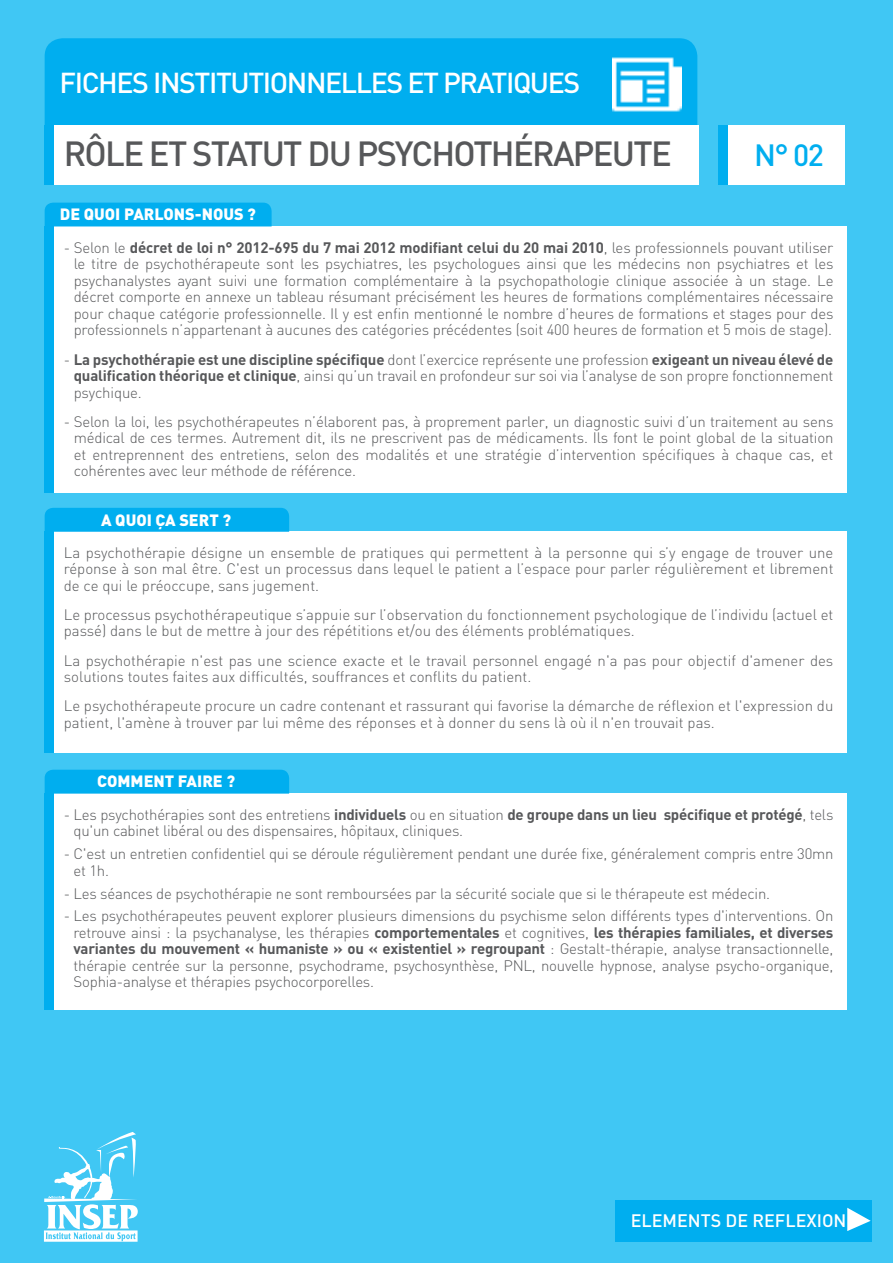
<style>
.page{position:relative;width:893px;height:1263px;background:#40c7f4}
.page>*{position:absolute;margin:0;border:0;box-sizing:border-box;transform-origin:0 0}
.t1{font:500 34.5px "DIN";letter-spacing:-.05em;color:#57585a}
.t2{font:500 30.3px "DIN";color:#00aeef}
.t3{font:500 28.5px "DIN";letter-spacing:-.05em;color:#fff}
.t4{font:500 17.85px "DIN";color:#fff}
.t5{font:900 16.2px "DIN";color:#fff}
.t6{font:300 15px/16.5px "DIN";letter-spacing:-.01em;color:#57585a;text-align:justify}
.s1{font-weight:700}
</style>
<div class="page">
<div style="left:45px;top:125px;width:16px;height:60px;background:#00aeef"></div>
<div style="left:45px;top:226px;width:16px;height:267px;background:#00aeef"></div>
<div style="left:45px;top:532px;width:16px;height:221px;background:#00aeef"></div>
<div style="left:45px;top:793px;width:16px;height:217px;background:#00aeef"></div>
<div style="left:45px;top:38px;width:652px;height:87px;background:#00aeef"></div>
<div style="left:719px;top:125px;width:16px;height:60px;background:#00aeef"></div>
<div style="left:54px;top:125px;width:644px;height:60px;background:#fff"></div>
<div style="left:54px;top:226px;width:792px;height:267px;background:#fff"></div>
<div style="left:54px;top:532px;width:792px;height:221px;background:#fff"></div>
<div style="left:54px;top:793px;width:792px;height:217px;background:#fff"></div>
<div style="left:728px;top:125px;width:117px;height:60px;background:#fff"></div>
<div style="left:45px;top:203px;width:227px;height:23px;background:#00aeef"></div>
<div style="left:45px;top:508px;width:244px;height:24px;background:#00aeef"></div>
<div style="left:45px;top:770px;width:244px;height:24px;background:#00aeef"></div>
<svg style="left:44px;top:1132px;width:94px;height:110px"></svg>
<img style="left:612px;top:50px;width:70px;height:69px">
<div style="left:615px;top:1200px;width:257px;height:42px;background:#00aeef"></div>
<svg style="left:847px;top:1208px;width:24px;height:23px"></svg>
<h3 class="t3" style="left:60px;top:64px;width:40px">FICHES</h3>
<h3 class="t3" style="left:153px;top:64px;width:429px">I NSTITUTI ONNELLES ET PRATI QUES</h3>
<h1 class="t1" style="left:64px;top:132px;width:610px">RÔLE ET STATUT DU PSYCHOTHÉRAPEUTE</h1>
<p class="t5" style="left:60px;top:204px;width:198px">DE QUOI PARLONS-NOUS ?</p>
<h2 class="t2" style="left:754px;top:135px;width:71px">N° 02</h2>
<p class="t6" style="left:74px;top:239px;width:761px;text-indent:-10px">- Selon le <span class="s1">décret de loi n° 2012-695 du 7 mai 2012 modifiant celui du 20 mai 2010</span>, les professionnels pouvant utiliser le titre de psychothérapeute sont les psychiatres, les psychologues ainsi que les médecins non psychiatres et les psychanalystes ayant suivi une formation complémentaire à la psychopathologie clinique associée à un stage. Le décret comporte en annexe un tableau résumant précisément les heures de formations complémentaires nécessaire pour chaque catégorie professionnelle. Il y est enfin mentionné le nombre d’heures de formations et stages pour des professionnels n’appartenant à aucunes des catégories précédentes (soit 400 heures de formation et 5 mois de stage).</p>
<p class="t6" style="left:74px;top:351px;width:761px;text-indent:-10px">- <span class="s1">La psychothérapie est une discipline spécifique</span> dont l’exercice représente une profession <span class="s1">exigeant un niveau élevé de qualification théorique et clinique</span>, ainsi qu’un travail en profondeur sur soi via l’analyse de son propre fonctionnement psychique.</p>
<p class="t6" style="left:74px;top:413px;width:761px;text-indent:-10px">- Selon la loi, les psychothérapeutes n’élaborent pas, à proprement parler, un diagnostic suivi d’un traitement au sens médical de ces termes. Autrement dit, ils ne prescrivent pas de médicaments. Ils font le point global de la situation et entreprennent des entretiens, selon des modalités et une stratégie d’intervention spécifiques à chaque cas, et cohérentes avec leur méthode de référence.</p>
<p class="t5" style="left:101px;top:509px;width:131px">A QUOI ÇA SERT ?</p>
<p class="t6" style="left:64px;top:544px;width:771px">La psychothérapie désigne un ensemble de pratiques qui permettent à la personne qui s’y engage de trouver une réponse à son mal être. C'est un processus dans lequel le patient a l’espace pour parler régulièrement et librement de ce qui le préoccupe, sans jugement.</p>
<p class="t6" style="left:64px;top:606px;width:771px">Le processus psychothérapeutique s’appuie sur l’observation du fonctionnement psychologique de l’individu (actuel et passé) dans le but de mettre à jour des répétitions et/ou des éléments problématiques.</p>
<p class="t6" style="left:64px;top:652px;width:771px">La psychothérapie n'est pas une science exacte et le travail personnel engagé n'a pas pour objectif d'amener des solutions toutes faites aux difficultés, souffrances et conflits du patient.</p>
<p class="t6" style="left:64px;top:697px;width:771px">Le psychothérapeute procure un cadre contenant et rassurant qui favorise la démarche de réflexion et l'expression du patient, l'amène à trouver par lui même des réponses et à donner du sens là où il n'en trouvait pas.</p>
<p class="t5" style="left:97px;top:771px;width:139px">COMMENT FAIRE ?</p>
<p class="t6" style="left:74px;top:806px;width:761px;text-indent:-10px">- Les psychothérapies sont des entretiens <span class="s1">individuels</span> ou en situation <span class="s1">de groupe dans un lieu spécifique et protégé</span>, tels qu'un cabinet libéral ou des dispensaires, hôpitaux, cliniques.</p>
<p class="t6" style="left:74px;top:845px;width:761px;text-indent:-10px">- C'est un entretien confidentiel qui se déroule régulièrement pendant une durée fixe, généralement compris entre 30mn et 1h.</p>
<p class="t6" style="left:64px;top:885px;width:708px">- Les séances de psychothérapie ne sont remboursées par la sécurité sociale que si le thérapeute est médecin.</p>
<p class="t6" style="left:74px;top:908px;width:761px;text-indent:-10px">- Les psychothérapeutes peuvent explorer plusieurs dimensions du psychisme selon différents types d'interventions. On retrouve ainsi : la psychanalyse, les thérapies <span class="s1">comportementales</span> et cognitives, <span class="s1">les thérapies familiales, et diverses variantes du mouvement « humaniste » ou « existentiel » regroupant</span> : Gestalt-thérapie, analyse transactionnelle, thérapie centrée sur la personne, psychodrame, psychosynthèse, PNL, nouvelle hypnose, analyse psycho-organique, Sophia-analyse et thérapies psychocorporelles.</p>
<p class="t4" style="left:631px;top:1209px;width:58px">ELEMENTS</p>
<p class="t4" style="left:726px;top:1209px;width:109px">DE REFLEXION</p>
</div>
